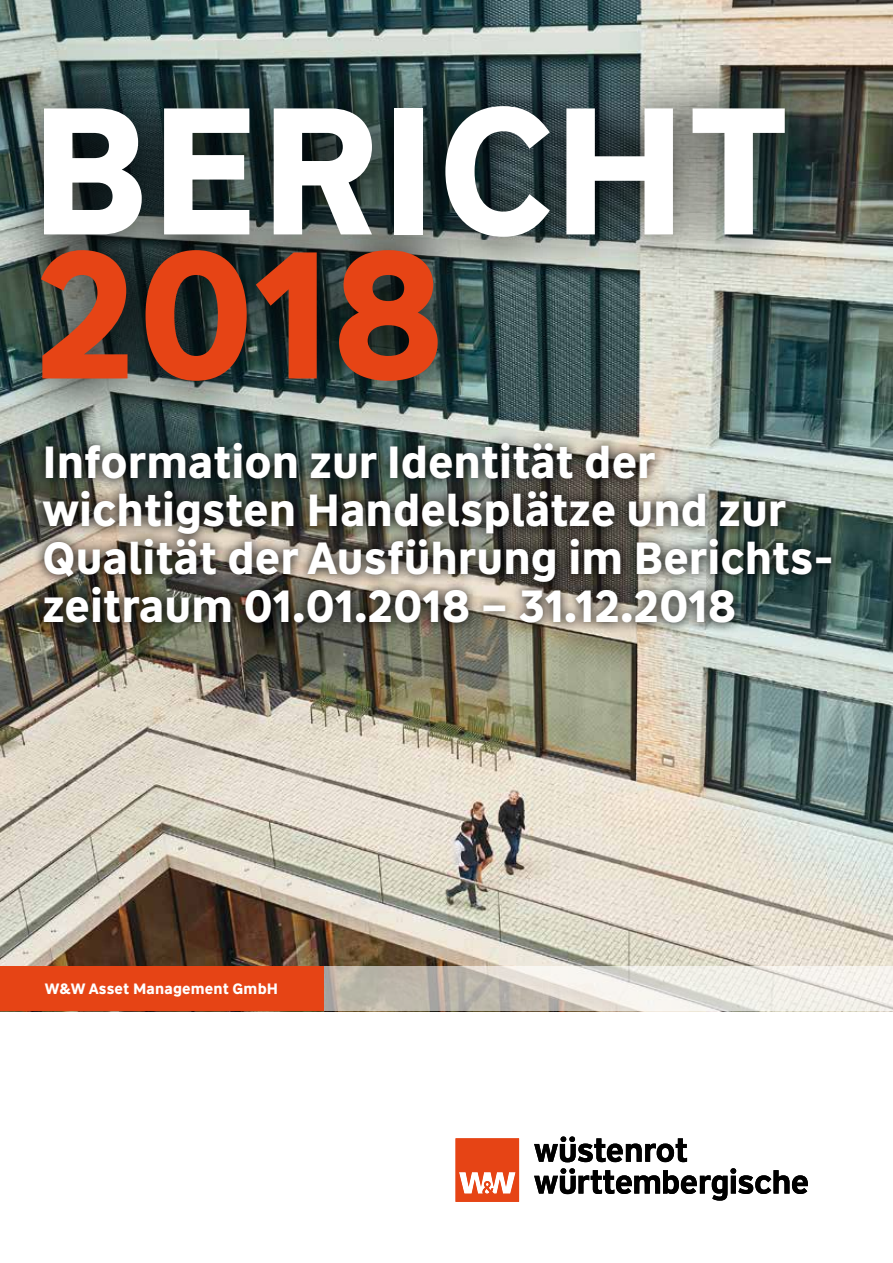
<style>
.page{position:relative;width:893px;height:1263px;background:#fff}
.page>*{position:absolute;margin:0;border:0;box-sizing:border-box;transform-origin:0 0}
.t1{font:700 180px "WW Type";color:#fff}
.t2{font:700 180px "WW Type";color:#e64415}
.t3{font:700 45px/48px "WW Type";color:#fff}
.t4{font:700 15px "WW Type";letter-spacing:.01em;color:#fff}
</style>
<div class="page">
<img style="left:0;top:0;width:893px;height:967px">
<svg style="left:323px;top:967px;width:570px;height:44px"></svg>
<div style="left:0;top:967px;width:323px;height:44px;background:#e64415"></div>
<svg style="left:456px;top:1138px;width:63px;height:64px;background:#ea653f"></svg>
<svg style="left:534px;top:1136px;width:153px;height:26px"></svg>
<svg style="left:534px;top:1168px;width:274px;height:32px"></svg>
<svg style="left:0;top:57px;width:835px;height:374px;background:#485755"></svg>
<img style="left:32px;top:432px;width:811px;height:202px">
<h1 class="t1" style="left:30px;top:53px;width:762px">BeRicht</h1>
<h1 class="t2" style="left:34px;top:197px;width:413px">2018</h1>
<p class="t3" style="left:43px;top:438px;width:793px">I nformation zur Identität der wichtigsten Handelsplätze und zur Qualität der Ausführung im Berichts&shy;zeitraum 01.01.2018 – 31.12.2018</p>
<p class="t4" style="left:45px;top:979px;width:235px">W&amp;W Asset Management GmbH</p>
</div>
